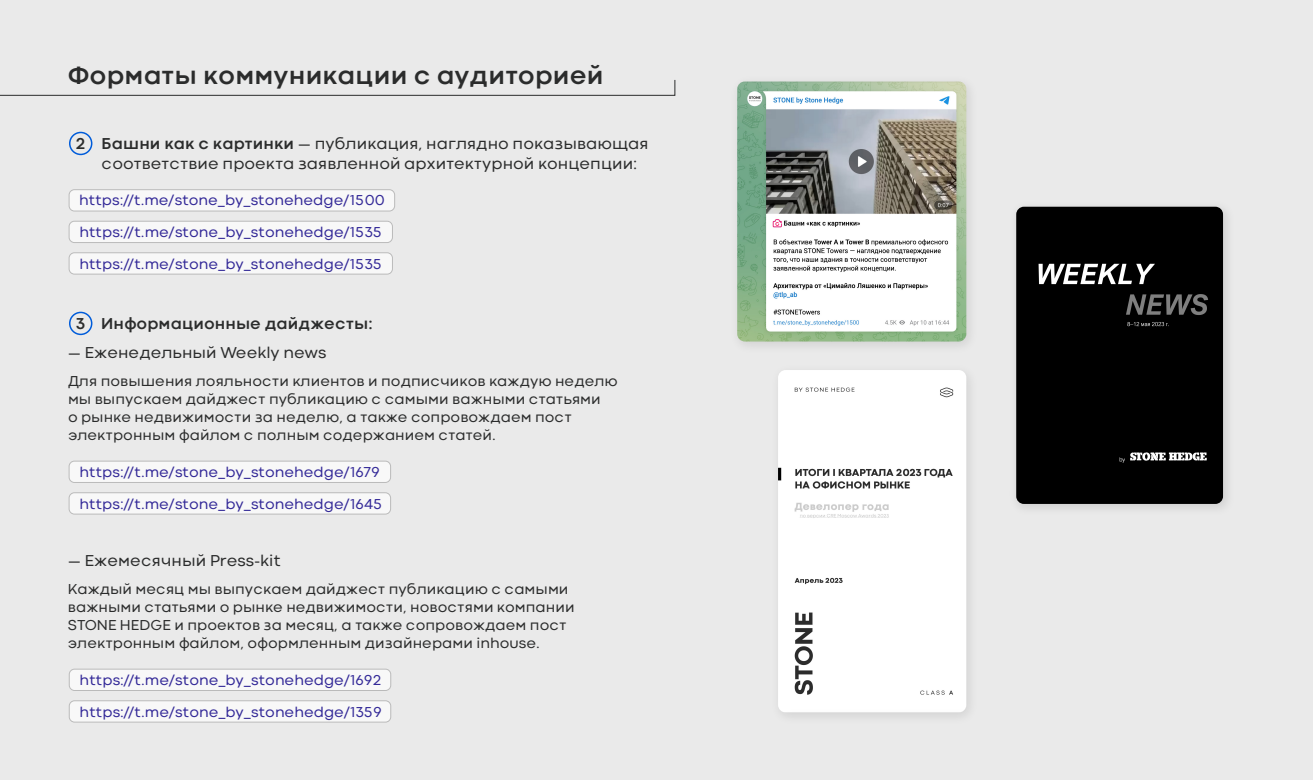
<style>
.page{position:relative;width:1313px;height:780px;background:#fff}
.page>*{position:absolute;margin:0;border:0;box-sizing:border-box;transform-origin:0 0}
.t1{font:700 26.25px "Codec Cold";color:#2b2c2c}
.t2{font:16.5px/19.8px "Codec Cold";color:#2b2c2c}
.t3{font:700 16.5px "Codec Cold";color:#2b2c2c}
.t4{font:15px/18px "Codec Cold";color:#2b2c2c}
.t5{font:15px/31.7px "Codec Cold";color:#342a98}
.s1{font-weight:700}
</style>
<div class="page">
<div style="left:0;top:0;width:1312px;height:780px;background:#eaeaea"></div>
<div style="left:69px;top:190px;width:326px;height:21px;background:#f8f8f8;border-radius:5px"></div>
<div style="left:69px;top:189px;width:326px;height:22px;border:1px solid #a6a6a6;border-radius:5px"></div>
<div style="left:69px;top:461px;width:321px;height:21px;background:#f8f8f8;border-radius:5px"></div>
<div style="left:69px;top:461px;width:322px;height:22px;border:1px solid #a6a6a6;border-radius:5px"></div>
<div style="left:69px;top:493px;width:321px;height:21px;background:#f8f8f8;border-radius:5px"></div>
<div style="left:69px;top:492px;width:322px;height:23px;border:1px solid #a6a6a6;border-radius:5px"></div>
<div style="left:69px;top:669px;width:322px;height:21px;background:#f8f8f8;border-radius:5px"></div>
<div style="left:69px;top:669px;width:322px;height:22px;border:1px solid #a6a6a6;border-radius:5px"></div>
<div style="left:69px;top:701px;width:322px;height:21px;background:#f8f8f8;border-radius:5px"></div>
<div style="left:69px;top:700px;width:322px;height:23px;border:1px solid #a6a6a6;border-radius:5px"></div>
<div style="left:69px;top:221px;width:323px;height:22px;background:#f8f8f8;border-radius:5px"></div>
<div style="left:69px;top:221px;width:324px;height:22px;border:1px solid #a6a6a6;border-radius:5px"></div>
<div style="left:69px;top:253px;width:323px;height:21px;background:#f8f8f8;border-radius:5px"></div>
<div style="left:69px;top:252px;width:324px;height:23px;border:1px solid #a6a6a6;border-radius:5px"></div>
<div style="left:69px;top:132px;width:23px;height:23px;border:2px solid #005cda;border-radius:50%"></div>
<div style="left:69px;top:312px;width:23px;height:23px;border:2px solid #005cda;border-radius:50%"></div>
<svg style="left:0;top:80px;width:675px;height:16px"></svg>
<img style="left:741px;top:86px;width:229px;height:260px">
<img style="left:737px;top:81px;width:229px;height:261px">
<img style="left:1019px;top:206px;width:209px;height:303px">
<img style="left:1016px;top:207px;width:207px;height:297px">
<div style="left:778px;top:370px;width:188px;height:343px;background:#fff"></div>
<h1 class="t1" style="left:68px;top:59px;width:537px">Форматы коммуникации с аудиторией</h1>
<p class="t3" style="left:76px;top:134px;width:11px">2</p>
<p class="t2" style="left:102px;top:134px;width:548px"><span class="s1">Башни как с картинки</span> — публикация, наглядно показывающая соответствие проекта заявленной архитектурной концепции:</p>
<p class="t5" style="left:79px;top:184px;width:307px">https://t.me/stone_by_stonehedge/1500</p>
<p class="t5" style="left:79px;top:216px;width:304px">https://t.me/stone_by_stonehedge/1535 https://t.me/stone_by_stonehedge/1535</p>
<p class="t3" style="left:101px;top:314px;width:273px">Информационные дайджесты:</p>
<p class="t2" style="left:68px;top:343px;width:260px">— Еженедельный Weekly news</p>
<p class="t3" style="left:76px;top:314px;width:11px">3</p>
<p class="t4" style="left:68px;top:372px;width:551px">Для повышения лояльности клиентов и подписчиков каждую неделю мы выпускаем дайджест публикацию с самыми важными статьями<br>о рынке недвижимости за неделю, а также сопровождаем пост электронным файлом с полным содержанием статей.</p>
<p class="t5" style="left:79px;top:456px;width:304px">https://t.me/stone_by_stonehedge/1679 https://t.me/stone_by_stonehedge/1645</p>
<p class="t2" style="left:68px;top:551px;width:214px">— Ежемесячный Press-kit</p>
<p class="t4" style="left:68px;top:580px;width:508px">Каждый месяц мы выпускаем дайджест публикацию с самыми важными статьями о рынке недвижимости, новостями компании STONE HEDGE и проектов за месяц, а также сопровождаем пост электронным файлом, оформленным дизайнерами inhouse.</p>
<p class="t5" style="left:80px;top:664px;width:304px">https://t.me/stone_by_stonehedge/1692 https://t.me/stone_by_stonehedge/1359</p>
</div>
